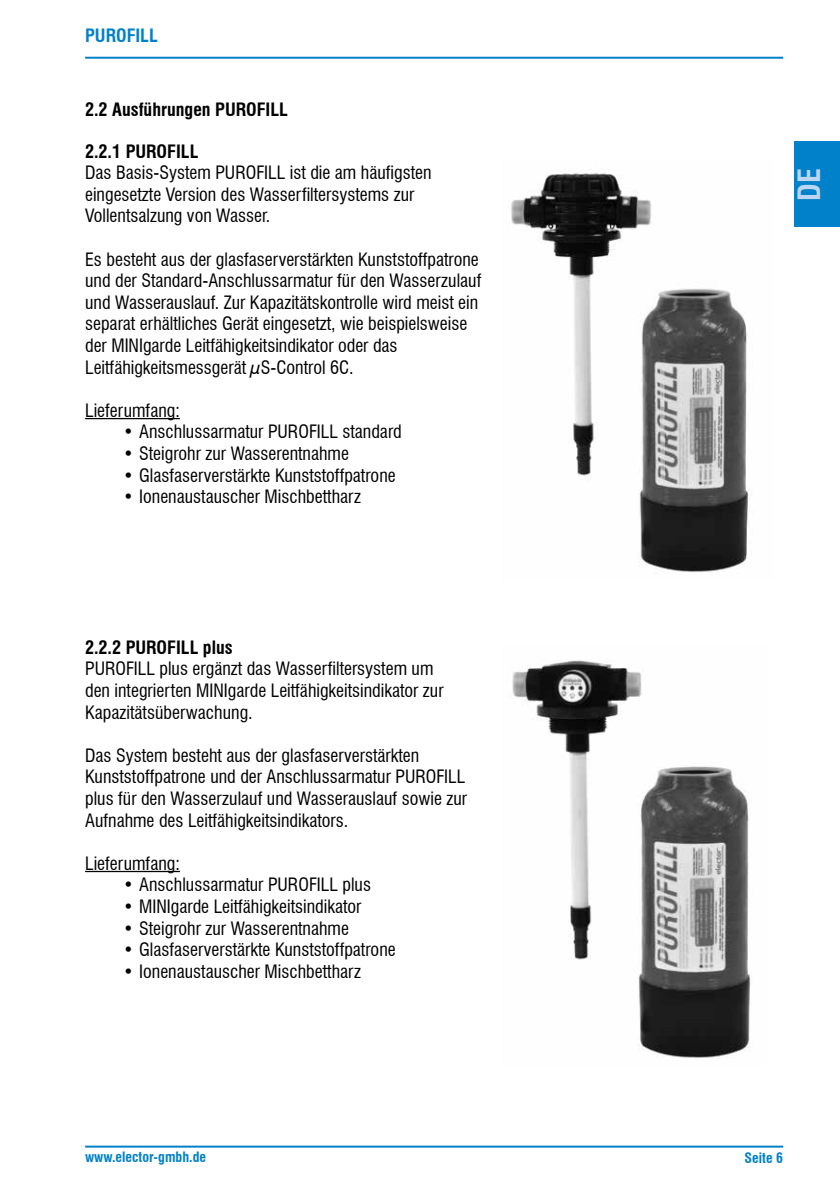
<style>
.page{position:relative;width:840px;height:1191px;background:#fff}
.page>*{position:absolute;margin:0;border:0;box-sizing:border-box;transform-origin:0 0}
.t1{font:700 condensed 30px "Swiss 721 BT";color:#bcd6f1}
.t2{font:condensed 18px/21.6px "Swiss 721 BT";color:#000}
.t3{font:700 condensed 18px "Swiss 721 BT";color:#000}
.t4{font:700 condensed 18px "Swiss 721 BT";color:#0081c9}
.t5{font:700 condensed 14px "Swiss 721 BT";color:#0081c9}
</style>
<div class="page">
<hr style="left:85px;top:57px;width:697px;height:2px;background:#0081c9">
<hr style="left:85px;top:1145px;width:697px;height:2px;background:#0081c9">
<div style="left:794px;top:142px;width:45px;height:85px;background:#0081c9"></div>
<hr style="left:85px;top:418px;width:95px;height:1px;background:#000">
<hr style="left:85px;top:871px;width:95px;height:1px;background:#000">
<img style="left:511px;top:173px;width:241px;height:400px">
<img style="left:512px;top:660px;width:239px;height:398px">
<p class="t4" style="left:85px;top:25px;width:74px">PUROFILL</p>
<p class="t3" style="left:85px;top:98px;width:204px">2.2 Ausführungen PUROFILL</p>
<p class="t3" style="left:85px;top:140px;width:115px">2.2.1 PUROFILL</p>
<p class="t2" style="left:85px;top:162px;width:347px">Das Basis-System PUROFILL ist die am häufigsten eingesetzte Version des Wasserfiltersystems zur<br>Vollentsalzung von Wasser.</p>
<p class="t2" style="left:85px;top:248px;width:397px">Es besteht aus der glasfaserverstärkten Kunststoffpatrone und der Standard-Anschlussarmatur für den Wasserzulauf und Wasserauslauf. Zur Kapazitätskontrolle wird meist ein separat erhältliches Gerät eingesetzt, wie beispielsweise der MINIgarde Leitfähigkeitsindikator oder das Leitfähigkeitsmessgerät µS-Control 6C.</p>
<p class="t2" style="left:85px;top:399px;width:96px">Lieferumfang:</p>
<p class="t2" style="left:123px;top:421px;width:280px">• Anschlussarmatur PUROFILL standard</p>
<p class="t2" style="left:123px;top:443px;width:227px">• Steigrohr zur Wasserentnahme</p>
<p class="t2" style="left:123px;top:464px;width:274px">• Glasfaserverstärkte Kunststoffpatrone</p>
<p class="t2" style="left:123px;top:486px;width:239px">• Ionenaustauscher Mischbettharz</p>
<p class="t3" style="left:85px;top:636px;width:149px">2.2.2 PUROFILL plus</p>
<p class="t2" style="left:85px;top:658px;width:360px">PUROFILL plus ergänzt das Wasserfiltersystem um den integrierten MINIgarde Leitfähigkeitsindikator zur<br>Kapazitätsüberwachung.</p>
<p class="t2" style="left:85px;top:744px;width:383px">Das System besteht aus der glasfaserverstärkten Kunststoffpatrone und der Anschlussarmatur PUROFILL plus für den Wasserzulauf und Wasserauslauf sowie zur Aufnahme des Leitfähigkeitsindikators.</p>
<p class="t2" style="left:85px;top:852px;width:96px">Lieferumfang:</p>
<p class="t2" style="left:123px;top:874px;width:249px">• Anschlussarmatur PUROFILL plus</p>
<p class="t2" style="left:123px;top:895px;width:239px">• MINIgarde Leitfähigkeitsindikator</p>
<p class="t2" style="left:123px;top:917px;width:227px">• Steigrohr zur Wasserentnahme</p>
<p class="t2" style="left:123px;top:939px;width:274px">• Glasfaserverstärkte Kunststoffpatrone</p>
<p class="t2" style="left:123px;top:960px;width:239px">• Ionenaustauscher Mischbettharz</p>
<h1 class="t1" style="left:790px;top:200px;width:34px;rotate:-90deg">DE</h1>
<p class="t5" style="left:85px;top:1148px;width:122px">www.elector-gmbh.de</p>
<p class="t5" style="left:744px;top:1149px;width:40px">Seite 6</p>
</div>
